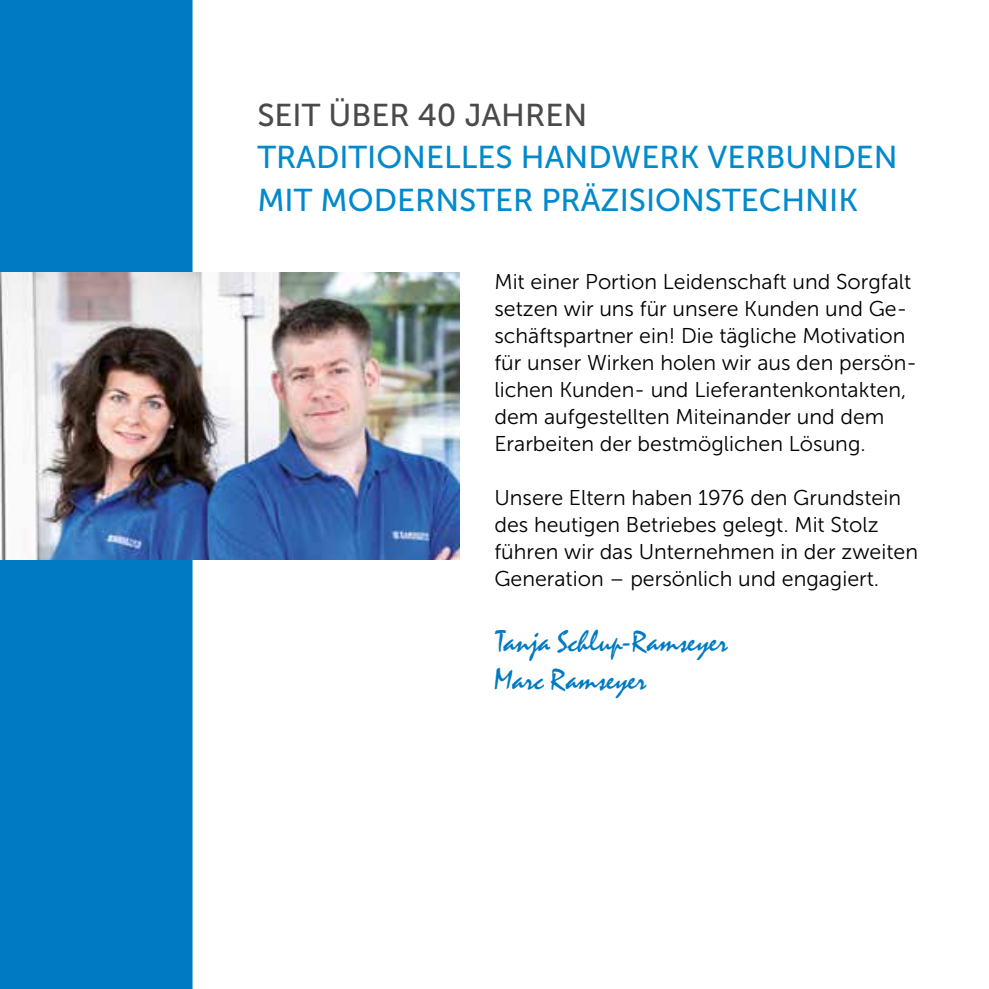
<style>
.page{position:relative;width:989px;height:989px;background:#fff}
.page>*{position:absolute;margin:0;border:0;box-sizing:border-box;transform-origin:0 0}
.t1{font:31.5px/42.8px "Museo Sans 500";color:#008acc}
.t2{font:31.5px "Museo Sans 500";color:#4a4a49}
.t3{font:29.25px/38.2px "Mistral";color:#007ac2}
.t4{font:21.38px/27px "Museo Sans 300";color:#000}
</style>
<div class="page">
<div style="left:0;top:0;width:192px;height:989px;background:#007ac2"></div>
<img style="left:0;top:273px;width:459px;height:287px">
<h1 class="t2" style="left:257px;top:98px;width:331px">SEIT ÜBER 40 JAHREN</h1>
<h1 class="t1" style="left:257px;top:136px;width:641px">TRADITIONELLES HANDWERK VERBUNDEN<br>MIT MODERNSTER PRÄZISIONSTECHNIK</h1>
<p class="t4" style="left:494px;top:268px;width:424px">Mit einer Portion Leidenschaft und Sorgfalt setzen wir uns für unsere Kunden und Ge&shy;schäftspartner ein! Die tägliche Motivation für unser Wirken holen wir aus den persön&shy;lichen Kunden- und Lieferantenkontakten, dem aufgestellten Miteinander und dem Erarbeiten der bestmöglichen Lösung.</p>
<p class="t4" style="left:494px;top:484px;width:425px">Unsere Eltern haben 1976 den Grundstein des heutigen Betriebes gelegt. Mit Stolz führen wir das Unternehmen in der zweiten Generation – persönlich und engagiert.</p>
<h2 class="t3" style="left:494px;top:623px;width:235px">Tanja Schlup-Ramseyer<br>Marc Ramseyer</h2>
</div>
